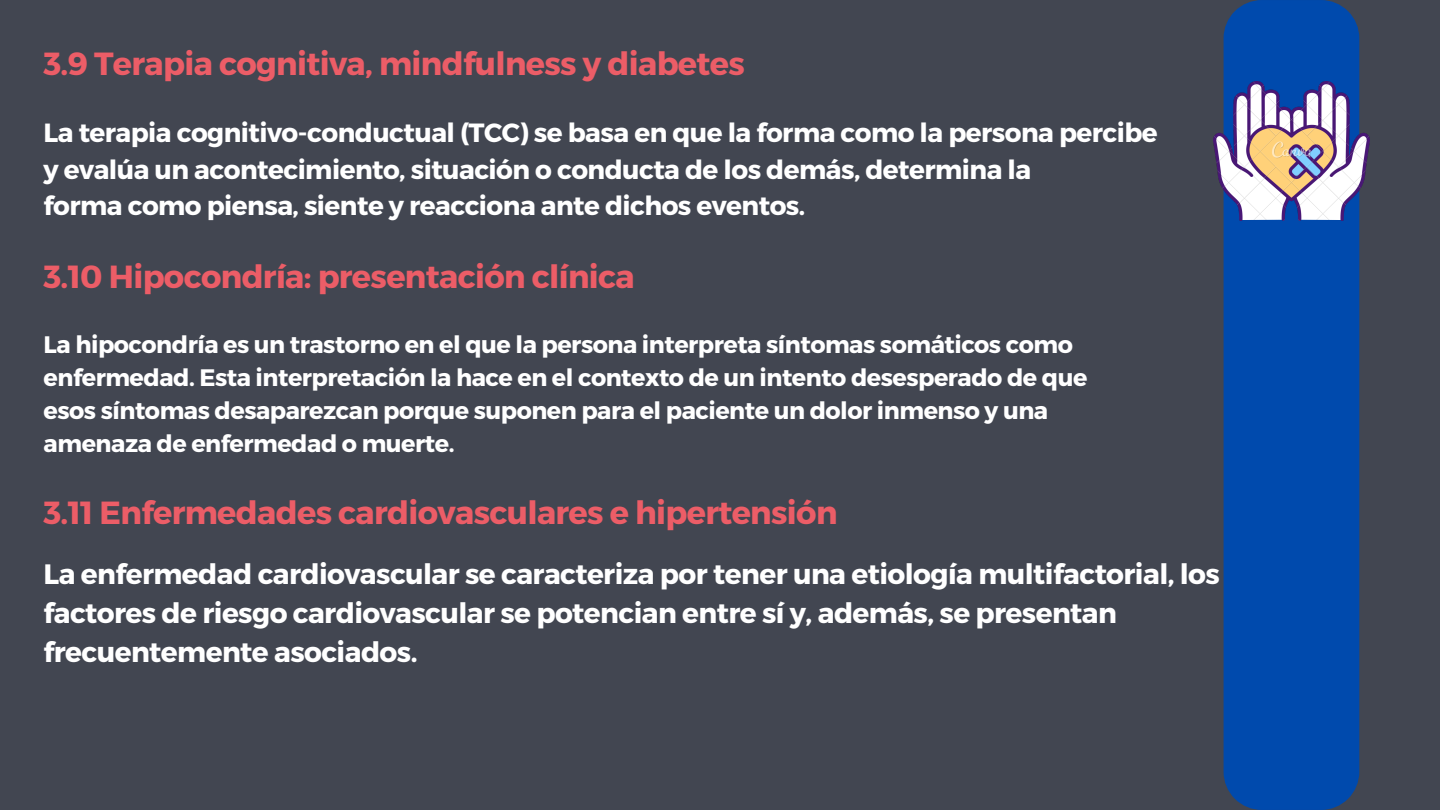
<style>
.page{position:relative;width:1440px;height:810px;background:#424651}
.page>*{position:absolute;margin:0;border:0;box-sizing:border-box;transform-origin:0 0}
.t1{font:700 32px "Montserrat";letter-spacing:-.02em;color:#ec5d67}
.t2{font:700 28px/39px "Montserrat";letter-spacing:-.02em;color:#fff}
.t3{font:700 26.3px/36.8px "Montserrat";letter-spacing:-.02em;color:#fff}
.t4{font:700 23.8px/33px "Montserrat";letter-spacing:-.02em;color:#fff}
</style>
<div class="page">
<div style="left:1224px;top:0;width:135px;height:810px;background:#004aad"></div>
<img style="left:1213px;top:81px;width:156px;height:140px">
<h1 class="t1" style="left:43px;top:43px;width:703px">3.9 Terapia cognitiva, mindfulness y diabetes</h1>
<p class="t3" style="left:44px;top:113px;width:1116px">La terapia cognitivo-conductual (TCC) se basa en que la forma como la persona percibe y evalúa un acontecimiento, situación o conducta de los demás, determina la<br>forma como piensa, siente y reacciona ante dichos eventos.</p>
<h1 class="t1" style="left:43px;top:256px;width:593px">3.10 Hipocondría: presentación clínica</h1>
<p class="t4" style="left:44px;top:327px;width:1045px">La hipocondría es un trastorno en el que la persona interpreta síntomas somáticos como enfermedad. Esta interpretación la hace en el contexto de un intento desesperado de que esos síntomas desaparezcan porque suponen para el paciente un dolor inmenso y una amenaza de enfermedad o muerte.</p>
<h1 class="t1" style="left:43px;top:492px;width:796px">3.11 Enfermedades cardiovasculares e hipertensión</h1>
<p class="t2" style="left:44px;top:553px;width:1178px">La enfermedad cardiovascular se caracteriza por tener una etiología multifactorial, los factores de riesgo cardiovascular se potencian entre sí y, además, se presentan frecuentemente asociados.</p>
</div>
